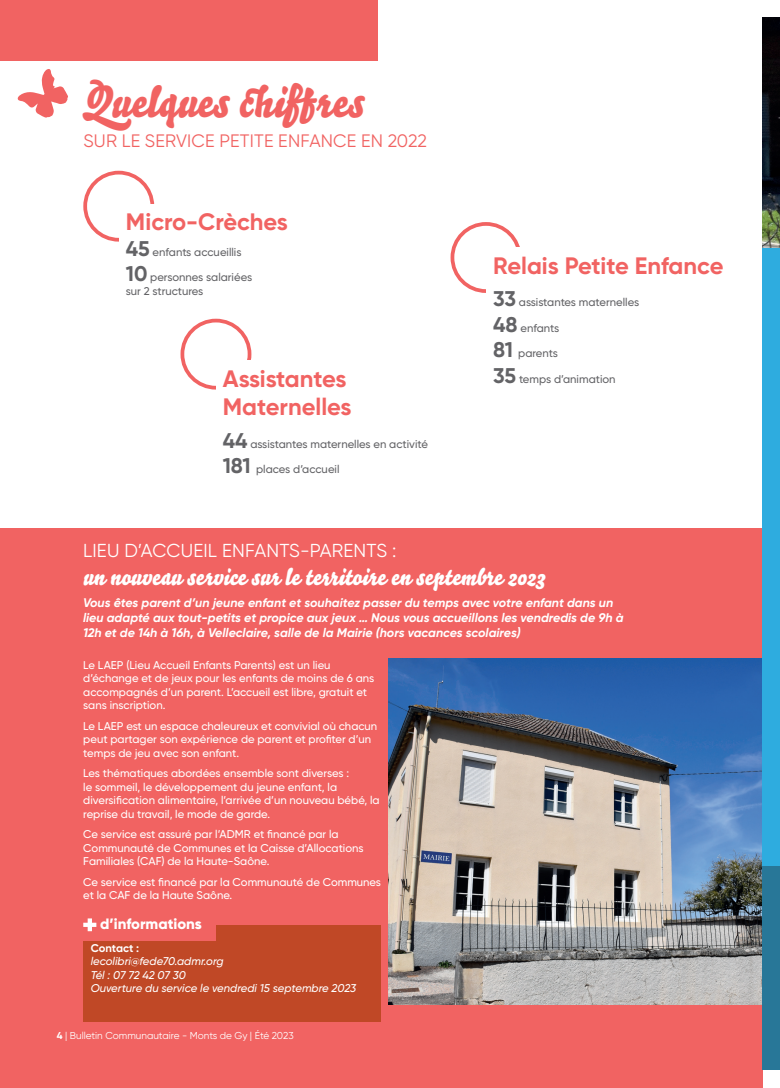
<style>
.page{position:relative;width:780px;height:1088px;background:#fff}
.page>*{position:absolute;margin:0;border:0;box-sizing:border-box;transform-origin:0 0}
.t1{font:43.75px "Bello Script Pro";color:#f16362}
.t2{font:700 23.75px "Gilroy";color:#f16362}
.t3{font:23.75px "Bello Script Pro";color:#fff}
.t4{font:18.75px "Gilroy";letter-spacing:.01em;color:#fff}
.t5{font:18px "Gilroy";letter-spacing:.01em;color:#f16362}
.t6{font:800 15px "Gilroy";color:#fff}
.t7{font:italic 700 12.5px/15px "Gilroy";color:#fff}
.t8{font:500 11.25px/13.5px "Gilroy";color:#fff}
.t9{font:500 11.25px/13.5px "Gilroy";color:#636366}
.t10{font:italic 500 11.25px/13.5px "Gilroy";color:#fff}
.t11{font:700 11.25px "Gilroy";color:#fff}
.t12{font:10px "Gilroy";color:#fff}
.s1{font-weight:700;font-size:21.25px}
.s2{font-weight:700}
</style>
<div class="page">
<div style="left:0;top:528px;width:762px;height:560px;background:#f16362"></div>
<img style="left:388px;top:659px;width:374px;height:346px">
<svg style="left:17px;top:69px;width:51px;height:49px"></svg>
<div style="left:83px;top:171px;width:71px;height:71px;border:4px solid #f16362;border-radius:50%"></div>
<div style="left:119px;top:204px;width:258px;height:98px;background:#fff"></div>
<div style="left:450px;top:222px;width:71px;height:71px;border:4px solid #f16362;border-radius:50%"></div>
<div style="left:486px;top:248px;width:258px;height:142px;background:#fff"></div>
<div style="left:180px;top:319px;width:71px;height:71px;border:4px solid #f16362;border-radius:50%"></div>
<div style="left:215px;top:360px;width:259px;height:120px;background:#fff"></div>
<div style="left:0;top:0;width:377px;height:60px;background:#f16362"></div>
<div style="left:762px;top:247px;width:18px;height:823px;background:#2eacdf"></div>
<div style="left:762px;top:866px;width:18px;height:204px;background:#287798"></div>
<img style="left:762px;top:18px;width:18px;height:229px">
<div style="left:83px;top:925px;width:298px;height:97px;background:#c04826"></div>
<div style="left:66px;top:906px;width:150px;height:35px;background:#f16362"></div>
<svg style="left:83px;top:918px;width:13px;height:13px"></svg>
<h1 class="t1" style="left:83px;top:67px;width:282px">Quelques chiffres</h1>
<h3 class="t5" style="left:83px;top:129px;width:345px">SUR LE SERVICE PETITE ENFANCE EN 2022</h3>
<h2 class="t2" style="left:126px;top:207px;width:163px">Micro-Crèches</h2>
<p class="t9" style="left:126px;top:245px;width:117px"><span class="s1">45</span> enfants accueillis</p>
<p class="t9" style="left:126px;top:270px;width:128px"><span class="s1">10</span> personnes salariées sur 2 structures</p>
<h2 class="t2" style="left:493px;top:250px;width:232px">Relais Petite Enfance</h2>
<p class="t9" style="left:493px;top:295px;width:148px"><span class="s1">33</span> assistantes maternelles</p>
<p class="t9" style="left:493px;top:321px;width:68px"><span class="s1">48</span> enfants</p>
<p class="t9" style="left:493px;top:346px;width:66px"><span class="s1">81</span> parents</p>
<h2 class="t2" style="left:223px;top:363px;width:125px">Assistantes</h2>
<p class="t9" style="left:493px;top:372px;width:124px"><span class="s1">35</span> temps d’animation</p>
<h2 class="t2" style="left:223px;top:392px;width:130px">Maternelles</h2>
<p class="t9" style="left:223px;top:437px;width:207px"><span class="s1">44</span> assistantes maternelles en activité</p>
<p class="t9" style="left:223px;top:462px;width:118px"><span class="s1">181</span> places d’accueil</p>
<h3 class="t4" style="left:83px;top:539px;width:315px">LIEU D’ACCUEIL ENFANTS-PARENTS :</h3>
<h2 class="t3" style="left:83px;top:558px;width:464px">un nouveau service sur le territoire en septembre 2023</h2>
<p class="t7" style="left:83px;top:595px;width:542px">Vous êtes parent d’un jeune enfant et souhaitez passer du temps avec votre enfant dans un lieu adapté aux tout-petits et propice aux jeux … Nous vous accueillons les vendredis de 9h à<br>12h et de 14h à 16h, à Velleclaire, salle de la Mairie (hors vacances scolaires)</p>
<p class="t8" style="left:83px;top:658px;width:292px">Le LAEP (Lieu Accueil Enfants Parents) est un lieu d’échange et de jeux pour les enfants de moins de 6 ans accompagnés d’un parent. L’accueil est libre, gratuit et sans inscription.</p>
<p class="t8" style="left:83px;top:719px;width:295px">Le LAEP est un espace chaleureux et convivial où chacun peut partager son expérience de parent et profiter d’un temps de jeu avec son enfant.</p>
<p class="t8" style="left:83px;top:766px;width:298px">Les thématiques abordées ensemble sont diverses :<br>le sommeil, le développement du jeune enfant, la diversification alimentaire, l’arrivée d’un nouveau bébé, la reprise du travail, le mode de garde.</p>
<p class="t8" style="left:83px;top:827px;width:282px">Ce service est assuré par l’ADMR et financé par la<br>Communauté de Communes et la Caisse d’Allocations<br>Familiales (CAF) de la Haute-Saône.</p>
<p class="t8" style="left:83px;top:875px;width:299px">Ce service est financé par la Communauté de Communes et la CAF de la Haute Saône.</p>
<h3 class="t6" style="left:100px;top:914px;width:103px">d’informations</h3>
<p class="t11" style="left:91px;top:940px;width:50px">Contact :</p>
<p class="t10" style="left:91px;top:954px;width:267px">lecolibri@fede70.admr.org<br>Tél : 07 72 42 07 30<br>Ouverture du service le vendredi 15 septembre 2023</p>
<p class="t12" style="left:57px;top:1030px;width:238px"><span class="s2">4</span> | Bulletin Communautaire - Monts de Gy | Été 2023</p>
</div>
